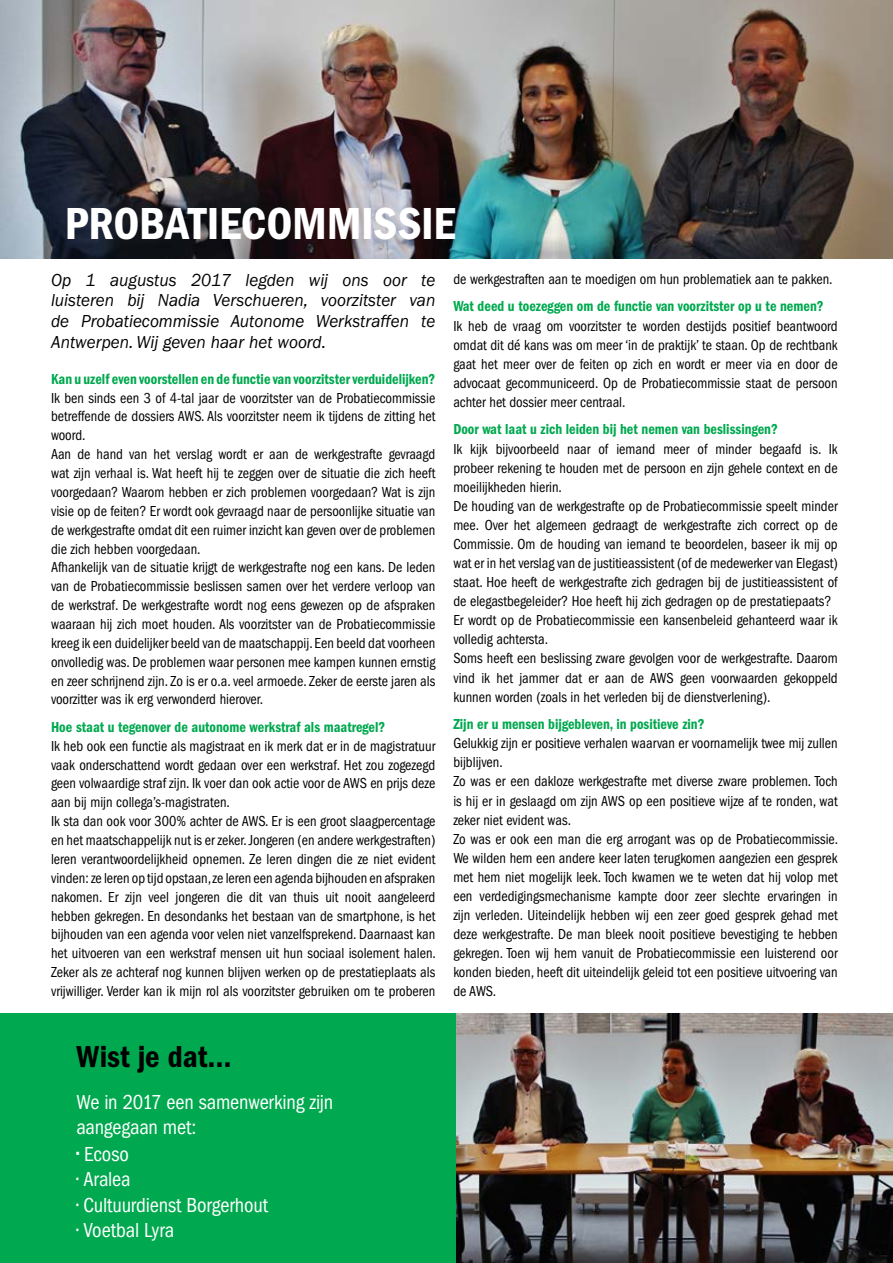
<style>
.page{position:relative;width:893px;height:1263px;background:#fff}
.page>*{position:absolute;margin:0;border:0;box-sizing:border-box;transform-origin:0 0}
.t1{font:46.5px "ITC Franklin Gothic Std Dm Cd";letter-spacing:-.005em;color:#fff}
.t2{font:31.5px "ITC Franklin Gothic Std Dm Cd";color:#000}
.t3{font:condensed 21px/25.2px "ITC Franklin Gothic Std";letter-spacing:-.01em;color:#fff}
.t4{font:italic 18px/20.7px "ITC Franklin Gothic Std";color:#000;text-align:justify;scale:.95 1}
.t5{font:condensed 15px/19px "ITC Franklin Gothic Std";color:#000;scale:.95 1}
.t6{font:15px "ITC Franklin Gothic Std Dm Cd";color:#00a94f;scale:.95 1}
.s1{font-weight:500;font-size:22.5px}
</style>
<div class="page">
<img style="left:0;top:0;width:893px;height:258px">
<img style="left:455px;top:1013px;width:438px;height:250px">
<div style="left:0;top:1013px;width:455px;height:250px;background:#00a94f"></div>
<h1 class="t1" style="left:65px;top:197px;width:392px">PROBATIECOMMISSIE</h1>
<p class="t4" style="left:51px;top:270px;width:406px">Op 1 augustus 2017 legden wij ons oor te luisteren bij Nadia Verschueren, voorzitster van de Probatiecommissie Autonome Werkstraffen te Antwerpen. Wij geven haar het woord.</p>
<p class="t6" style="left:51px;top:370px;width:406px">Kan u uzelf even voorstellen en de functie van voorzitster verduidelijken?</p>
<p class="t5" style="left:51px;top:388px;width:406px">Ik ben sinds een 3 of 4-tal jaar de voorzitster van de Probatiecommissie betreffende de dossiers AWS. Als voorzitster neem ik tijdens de zitting het woord.<br>Aan de hand van het verslag wordt er aan de werkgestrafte gevraagd wat zijn verhaal is. Wat heeft hij te zeggen over de situatie die zich heeft voorgedaan? Waarom hebben er zich problemen voorgedaan? Wat is zijn visie op de feiten? Er wordt ook gevraagd naar de persoonlijke situatie van de werkgestrafte omdat dit een ruimer inzicht kan geven over de problemen die zich hebben voorgedaan.<br>Afhankelijk van de situatie krijgt de werkgestrafte nog een kans. De leden van de Probatiecommissie beslissen samen over het verdere verloop van de werkstraf. De werkgestrafte wordt nog eens gewezen op de afspraken waaraan hij zich moet houden. Als voorzitster van de Probatiecommissie kreeg ik een duidelijker beeld van de maatschappij. Een beeld dat voorheen onvolledig was. De problemen waar personen mee kampen kunnen ernstig en zeer schrijnend zijn. Zo is er o.a. veel armoede. Zeker de eerste jaren als voorzitter was ik erg verwonderd hierover.</p>
<p class="t6" style="left:51px;top:718px;width:353px">Hoe staat u tegenover de autonome werkstraf als maatregel?</p>
<p class="t5" style="left:51px;top:736px;width:407px">Ik heb ook een functie als magistraat en ik merk dat er in de magistratuur vaak onderschattend wordt gedaan over een werkstraf. Het zou zogezegd geen volwaardige straf zijn. Ik voer dan ook actie voor de AWS en prijs deze aan bij mijn collega’s-magistraten.<br>Ik sta dan ook voor 300% achter de AWS. Er is een groot slaagpercentage en het maatschappelijk nut is er zeker. Jongeren (en andere werkgestraften) leren verantwoordelijkheid opnemen. Ze leren dingen die ze niet evident vinden: ze leren op tijd opstaan, ze leren een agenda bijhouden en afspraken nakomen. Er zijn veel jongeren die dit van thuis uit nooit aangeleerd hebben gekregen. En desondanks het bestaan van de smartphone, is het bijhouden van een agenda voor velen niet vanzelfsprekend. Daarnaast kan het uitvoeren van een werkstraf mensen uit hun sociaal isolement halen.<br>Zeker als ze achteraf nog kunnen blijven werken op de prestatieplaats als vrijwilliger. Verder kan ik mijn rol als voorzitster gebruiken om te proberen</p>
<p class="t5" style="left:453px;top:270px;width:401px">de werkgestraften aan te moedigen om hun problematiek aan te pakken.</p>
<p class="t6" style="left:453px;top:298px;width:391px">Wat deed u toezeggen om de functie van voorzitster op u te nemen?</p>
<p class="t5" style="left:453px;top:316px;width:406px;text-align:justify">Ik heb de vraag om voorzitster te worden destijds positief beantwoord omdat dit dé kans was om meer ‘in de praktijk’ te staan. Op de rechtbank gaat het meer over de feiten op zich en wordt er meer via en door de advocaat gecommuniceerd. Op de Probatiecommissie staat de persoon achter het dossier meer centraal.</p>
<p class="t6" style="left:453px;top:421px;width:343px">Door wat laat u zich leiden bij het nemen van beslissingen?</p>
<p class="t5" style="left:453px;top:439px;width:406px">Ik kijk bijvoorbeeld naar of iemand meer of minder begaafd is. Ik probeer rekening te houden met de persoon en zijn gehele context en de moeilijkheden hierin.<br>De houding van de werkgestrafte op de Probatiecommissie speelt minder mee. Over het algemeen gedraagt de werkgestrafte zich correct op de Commissie. Om de houding van iemand te beoordelen, baseer ik mij op wat er in het verslag van de justitieassistent (of de medewerker van Elegast) staat. Hoe heeft de werkgestrafte zich gedragen bij de justitieassistent of de elegastbegeleider? Hoe heeft hij zich gedragen op de prestatiepaats?<br>Er wordt op de Probatiecommissie een kansenbeleid gehanteerd waar ik volledig achtersta.<br>Soms heeft een beslissing zware gevolgen voor de werkgestrafte. Daarom vind ik het jammer dat er aan de AWS geen voorwaarden gekoppeld kunnen worden (zoals in het verleden bij de dienstverlening).</p>
<p class="t6" style="left:453px;top:716px;width:266px">Zijn er u mensen bijgebleven, in positieve zin?</p>
<p class="t5" style="left:453px;top:734px;width:407px">Gelukkig zijn er positieve verhalen waarvan er voornamelijk twee mij zullen bijblijven.<br>Zo was er een dakloze werkgestrafte met diverse zware problemen. Toch is hij er in geslaagd om zijn AWS op een positieve wijze af te ronden, wat zeker niet evident was.<br>Zo was er ook een man die erg arrogant was op de Probatiecommissie.<br>We wilden hem een andere keer laten terugkomen aangezien een gesprek met hem niet mogelijk leek. Toch kwamen we te weten dat hij volop met een verdedigingsmechanisme kampte door zeer slechte ervaringen in zijn verleden. Uiteindelijk hebben wij een zeer goed gesprek gehad met deze werkgestrafte. De man bleek nooit positieve bevestiging te hebben gekregen. Toen wij hem vanuit de Probatiecommissie een luisterend oor konden bieden, heeft dit uiteindelijk geleid tot een positieve uitvoering van de AWS.</p>
<h2 class="t2" style="left:77px;top:1038px;width:157px">Wist je dat…</h2>
<h3 class="t3" style="left:77px;top:1090px;width:258px">We in 2017 een samenwerking zijn aangegaan met:</h3>
<h3 class="t3" style="left:77px;top:1142px;width:54px"><span class="s1">•</span> Ecoso</h3>
<h3 class="t3" style="left:77px;top:1167px;width:56px">• Aralea</h3>
<h3 class="t3" style="left:77px;top:1192px;width:193px">• Cultuurdienst Borgerhout</h3>
<h3 class="t3" style="left:77px;top:1217px;width:99px">• Voetbal Lyra</h3>
</div>
